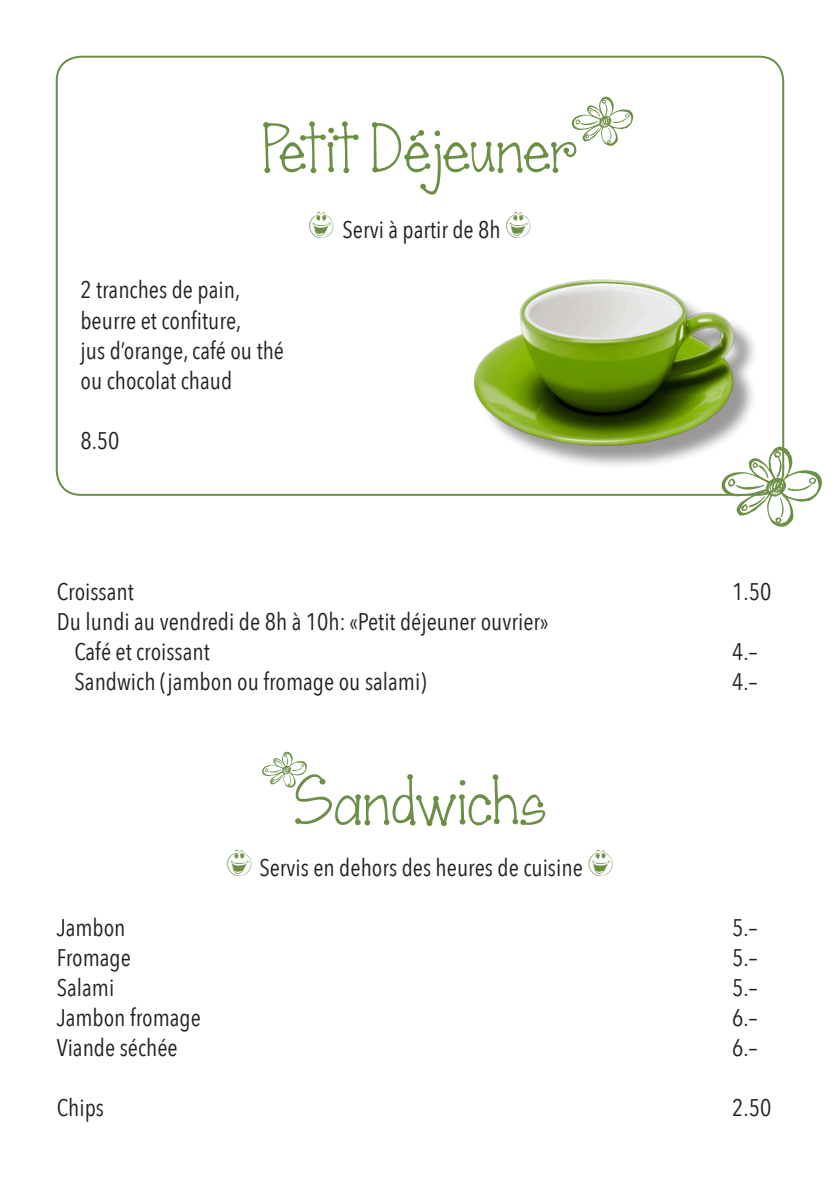
<style>
.page{position:relative;width:840px;height:1191px;background:#fff}
.page>*{position:absolute;margin:0;border:0;box-sizing:border-box;transform-origin:0 0}
.t1{font:74px "MTF Flower Doodles";color:#6c8f46}
.t2{font:54px "MTF Flower Doodles";color:#6c8f46}
.t3{font:52px "Janda Scrapgirl Dots";letter-spacing:-.005em;color:#6c8f46}
.t4{font:24px "Avenir Next Condensed";color:#231f20}
.s1{font-family:"Smile 2 Me";font-size:36px;color:#6c8f46}
</style>
<div class="page">
<div style="left:477px;top:283px;width:281px;height:187px;background:#231f20;opacity:.46"></div>
<img style="left:474px;top:279px;width:272px;height:182px">
<svg style="left:717px;top:441px;width:68px;height:55px"></svg>
<p class="t1" style="left:570px;top:77px;width:66px">M</p>
<p class="t3" style="left:262px;top:124px;width:317px">Petit Déjeuner</p>
<p class="t4" style="left:308px;top:209px;width:225px"><span class="s1">K</span> Servi à partir de 8h <span class="s1">K</span></p>
<p class="t4" style="left:80px;top:269px;width:161px">2 tranches de pain,</p>
<p class="t4" style="left:80px;top:299px;width:162px">beurre et confiture,</p>
<p class="t4" style="left:80px;top:329px;width:205px">jus d’orange, café ou thé</p>
<p class="t4" style="left:80px;top:359px;width:153px">ou chocolat chaud</p>
<p class="t4" style="left:80px;top:419px;width:41px">8.50</p>
<p class="t4" style="left:57px;top:571px;width:78px">Croissant</p>
<p class="t4" style="left:731px;top:571px;width:41px">1.50</p>
<p class="t4" style="left:57px;top:601px;width:493px">Du lundi au vendredi de 8h à 10h: «Petit déjeuner ouvrier»</p>
<p class="t4" style="left:74px;top:631px;width:137px">Café et croissant</p>
<p class="t4" style="left:731px;top:631px;width:27px">4.–</p>
<p class="t4" style="left:74px;top:661px;width:353px">Sandwich (jambon ou fromage ou salami)</p>
<p class="t4" style="left:731px;top:661px;width:27px">4.–</p>
<p class="t2" style="left:261px;top:737px;width:48px">M</p>
<p class="t3" style="left:293px;top:776px;width:254px">Sandwichs</p>
<p class="t4" style="left:226px;top:847px;width:389px"><span class="s1">K</span> Servis en dehors des heures de cuisine <span class="s1">K</span></p>
<p class="t4" style="left:57px;top:907px;width:70px">Jambon</p>
<p class="t4" style="left:731px;top:907px;width:27px">5.–</p>
<p class="t4" style="left:57px;top:937px;width:76px">Fromage</p>
<p class="t4" style="left:731px;top:937px;width:27px">5.–</p>
<p class="t4" style="left:57px;top:967px;width:59px">Salami</p>
<p class="t4" style="left:731px;top:967px;width:27px">5.–</p>
<p class="t4" style="left:57px;top:997px;width:146px">Jambon fromage</p>
<p class="t4" style="left:731px;top:997px;width:27px">6.–</p>
<p class="t4" style="left:57px;top:1027px;width:122px">Viande séchée</p>
<p class="t4" style="left:731px;top:1027px;width:27px">6.–</p>
<p class="t4" style="left:57px;top:1087px;width:49px">Chips</p>
<p class="t4" style="left:731px;top:1087px;width:41px">2.50</p>
</div>
